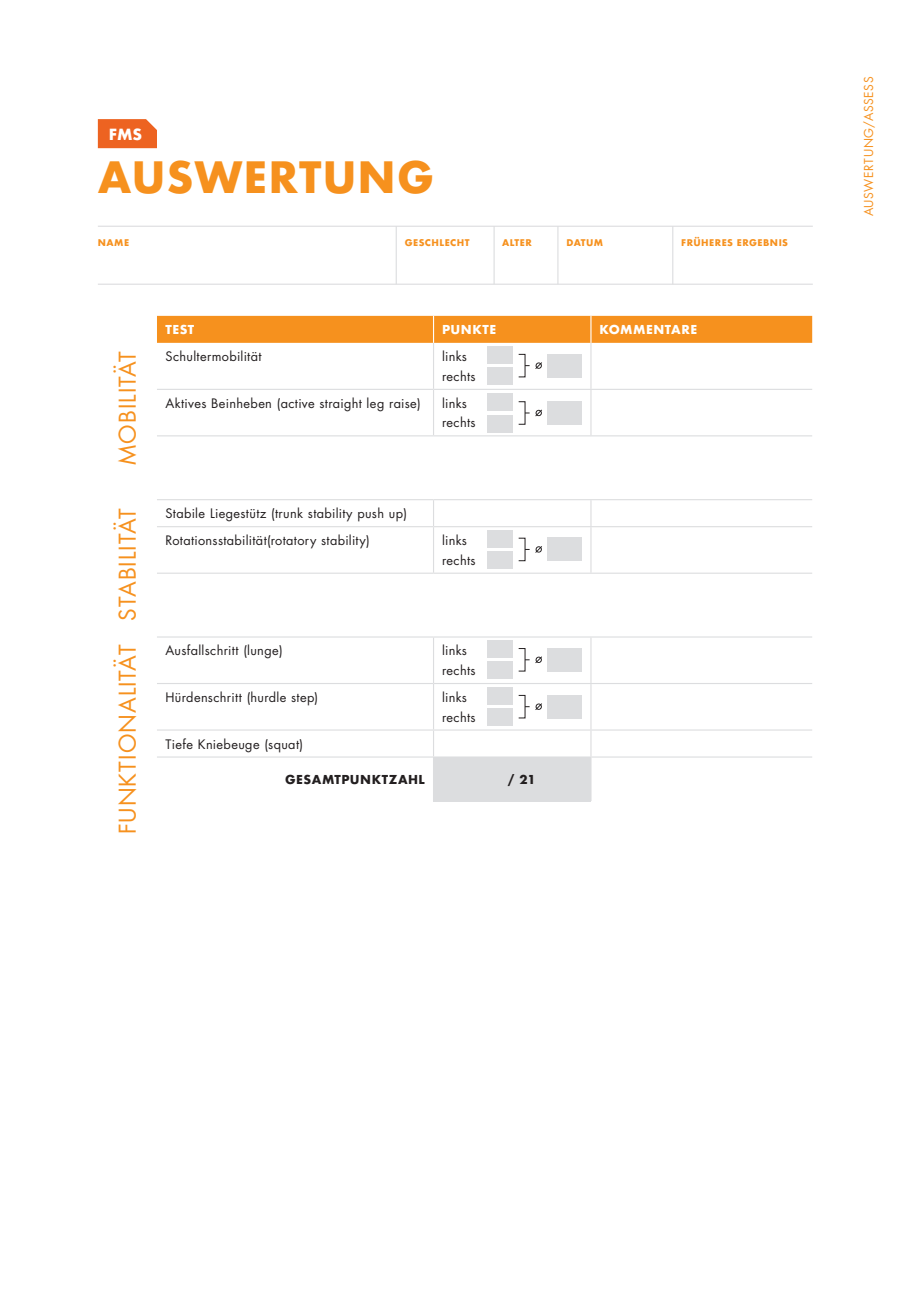
<style>
.page{position:relative;width:919px;height:1289px;background:#fff}
.page>*{position:absolute;margin:0;border:0;box-sizing:border-box;transform-origin:0 0}
.t1{font:700 42px "Futura";letter-spacing:.02em;color:#f6911e}
.t2{font:22.5px "Futura";letter-spacing:.045em;color:#f6911e}
.t3{font:700 15px "DTB19";color:#fff}
.t4{font:12.75px/19.5px "Futura";letter-spacing:.025em;color:#231f20}
.t5{font:700 12px "Futura";letter-spacing:.04em;color:#fff}
.t6{font:700 12px "Futura";letter-spacing:.04em;color:#231f20}
.t7{font:12px "Futura";letter-spacing:.055em;color:#f6911e}
.t8{font:700 9px "Futura";letter-spacing:.05em;color:#f6911e}
</style>
<div class="page">
<hr style="left:98px;top:226px;width:714px;height:1px;background:#dcdddf">
<hr style="left:98px;top:283px;width:714px;height:2px;background:#dcdddf">
<hr style="left:395px;top:226px;width:2px;height:58px;background:#dcdddf">
<hr style="left:493px;top:226px;width:1px;height:58px;background:#dcdddf">
<hr style="left:557px;top:226px;width:1px;height:58px;background:#dcdddf">
<hr style="left:672px;top:226px;width:1px;height:58px;background:#dcdddf">
<div style="left:433px;top:757px;width:158px;height:44px;background:#dcdddf"></div>
<hr style="left:433px;top:343px;width:1px;height:46px;background:#dcdddf">
<hr style="left:590px;top:343px;width:1px;height:46px;background:#dcdddf">
<hr style="left:433px;top:390px;width:1px;height:45px;background:#dcdddf">
<hr style="left:590px;top:390px;width:1px;height:45px;background:#dcdddf">
<svg style="left:433px;top:500px;width:1px;height:26px"></svg>
<svg style="left:590px;top:500px;width:1px;height:26px"></svg>
<hr style="left:433px;top:527px;width:1px;height:45px;background:#dcdddf">
<hr style="left:590px;top:527px;width:1px;height:45px;background:#dcdddf">
<hr style="left:433px;top:637px;width:1px;height:46px;background:#dcdddf">
<hr style="left:590px;top:637px;width:1px;height:46px;background:#dcdddf">
<hr style="left:433px;top:684px;width:1px;height:45px;background:#dcdddf">
<hr style="left:590px;top:684px;width:1px;height:45px;background:#dcdddf">
<svg style="left:433px;top:730px;width:1px;height:26px"></svg>
<svg style="left:590px;top:730px;width:1px;height:26px"></svg>
<div style="left:157px;top:316px;width:655px;height:27px;background:#f6911e"></div>
<hr style="left:157px;top:389px;width:276px;height:1px;background:#dcdddf">
<hr style="left:433px;top:389px;width:158px;height:1px;background:#dcdddf">
<hr style="left:591px;top:389px;width:221px;height:1px;background:#dcdddf">
<hr style="left:157px;top:435px;width:276px;height:1px;background:#dcdddf">
<hr style="left:433px;top:435px;width:158px;height:1px;background:#dcdddf">
<hr style="left:591px;top:435px;width:221px;height:1px;background:#dcdddf">
<hr style="left:157px;top:499px;width:276px;height:1px;background:#dcdddf">
<hr style="left:433px;top:499px;width:158px;height:1px;background:#dcdddf">
<hr style="left:591px;top:499px;width:221px;height:1px;background:#dcdddf">
<hr style="left:157px;top:526px;width:276px;height:1px;background:#dcdddf">
<hr style="left:433px;top:526px;width:158px;height:1px;background:#dcdddf">
<hr style="left:591px;top:526px;width:221px;height:1px;background:#dcdddf">
<hr style="left:157px;top:572px;width:276px;height:1px;background:#dcdddf">
<hr style="left:433px;top:572px;width:158px;height:1px;background:#dcdddf">
<hr style="left:591px;top:572px;width:221px;height:1px;background:#dcdddf">
<hr style="left:157px;top:636px;width:276px;height:1px;background:#dcdddf">
<hr style="left:433px;top:636px;width:158px;height:1px;background:#dcdddf">
<hr style="left:591px;top:636px;width:221px;height:1px;background:#dcdddf">
<hr style="left:157px;top:683px;width:276px;height:1px;background:#dcdddf">
<hr style="left:433px;top:683px;width:158px;height:1px;background:#dcdddf">
<hr style="left:591px;top:683px;width:221px;height:1px;background:#dcdddf">
<hr style="left:157px;top:729px;width:276px;height:1px;background:#dcdddf">
<hr style="left:433px;top:729px;width:158px;height:1px;background:#dcdddf">
<hr style="left:591px;top:729px;width:221px;height:1px;background:#dcdddf">
<hr style="left:157px;top:756px;width:276px;height:1px;background:#dcdddf">
<hr style="left:433px;top:756px;width:158px;height:1px;background:#dcdddf">
<hr style="left:591px;top:756px;width:221px;height:1px;background:#dcdddf">
<div style="left:487px;top:346px;width:25px;height:17px;background:#dcdddf"></div>
<div style="left:487px;top:368px;width:25px;height:17px;background:#dcdddf"></div>
<svg style="left:518px;top:353px;width:11px;height:24px"></svg>
<svg style="left:535px;top:362px;width:7px;height:7px"></svg>
<div style="left:547px;top:354px;width:34px;height:23px;background:#dcdddf"></div>
<div style="left:487px;top:394px;width:25px;height:17px;background:#dcdddf"></div>
<div style="left:487px;top:415px;width:25px;height:17px;background:#dcdddf"></div>
<svg style="left:518px;top:401px;width:11px;height:24px"></svg>
<svg style="left:535px;top:409px;width:7px;height:7px"></svg>
<div style="left:547px;top:401px;width:34px;height:23px;background:#dcdddf"></div>
<div style="left:487px;top:530px;width:25px;height:17px;background:#dcdddf"></div>
<div style="left:487px;top:551px;width:25px;height:17px;background:#dcdddf"></div>
<svg style="left:518px;top:537px;width:11px;height:24px"></svg>
<svg style="left:535px;top:546px;width:7px;height:7px"></svg>
<div style="left:547px;top:538px;width:34px;height:23px;background:#dcdddf"></div>
<div style="left:487px;top:640px;width:25px;height:17px;background:#dcdddf"></div>
<div style="left:487px;top:662px;width:25px;height:17px;background:#dcdddf"></div>
<svg style="left:518px;top:648px;width:11px;height:23px"></svg>
<svg style="left:535px;top:656px;width:7px;height:7px"></svg>
<div style="left:547px;top:648px;width:34px;height:23px;background:#dcdddf"></div>
<div style="left:487px;top:687px;width:25px;height:17px;background:#dcdddf"></div>
<div style="left:487px;top:708px;width:25px;height:17px;background:#dcdddf"></div>
<svg style="left:518px;top:694px;width:11px;height:24px"></svg>
<svg style="left:535px;top:703px;width:7px;height:7px"></svg>
<div style="left:547px;top:695px;width:34px;height:23px;background:#dcdddf"></div>
<div style="left:98px;top:119px;width:59px;height:29px;background:#ed6321"></div>
<p class="t3" style="left:109px;top:123px;width:35px">FMS</p>
<h1 class="t1" style="left:98px;top:147px;width:338px">AUSWERTUNG</h1>
<p class="t8" style="left:98px;top:236px;width:33px">NAME</p>
<p class="t8" style="left:404px;top:236px;width:66px">GESCHLECHT</p>
<p class="t8" style="left:502px;top:236px;width:31px">ALTER</p>
<p class="t8" style="left:566px;top:236px;width:38px">DATUM</p>
<p class="t8" style="left:681px;top:236px;width:108px">FRÜHERES ERGEBNIS</p>
<h2 class="t2" style="left:112px;top:465px;width:115px;rotate:-90deg">MOBILITÄT</h2>
<h2 class="t2" style="left:112px;top:834px;width:327px;rotate:-90deg">FUNKTIONALITÄT STABILITÄT</h2>
<p class="t5" style="left:165px;top:321px;width:30px">TEST</p>
<p class="t5" style="left:442px;top:321px;width:56px">PUNKTE</p>
<p class="t5" style="left:599px;top:321px;width:99px">KOMMENTARE</p>
<p class="t4" style="left:165px;top:347px;width:98px">Schultermobilität</p>
<p class="t4" style="left:442px;top:347px;width:35px">links rechts</p>
<p class="t4" style="left:165px;top:393px;width:257px">Aktives Beinheben (active straight leg raise)</p>
<p class="t4" style="left:442px;top:393px;width:35px">links rechts</p>
<p class="t4" style="left:165px;top:500px;width:243px;line-height:27px">Stabile Liegestütz (trunk stability push up)<br>Rotationsstabilität(rotatory stability)</p>
<p class="t4" style="left:442px;top:530px;width:35px">links rechts</p>
<p class="t4" style="left:165px;top:641px;width:119px">Ausfallschritt (lunge)</p>
<p class="t4" style="left:442px;top:641px;width:35px">links rechts</p>
<p class="t4" style="left:165px;top:687px;width:154px">Hürdenschritt (hurdle step)</p>
<p class="t4" style="left:442px;top:687px;width:35px">links rechts</p>
<p class="t4" style="left:165px;top:734px;width:139px">Tiefe Kniebeuge (squat)</p>
<p class="t6" style="left:285px;top:770px;width:141px">GESAMTPUNKTZAHL</p>
<p class="t6" style="left:508px;top:770px;width:29px">/ 21</p>
<p class="t7" style="left:860px;top:216px;width:141px;rotate:-90deg">AUSWERTUNG/ASSESS</p>
</div>
